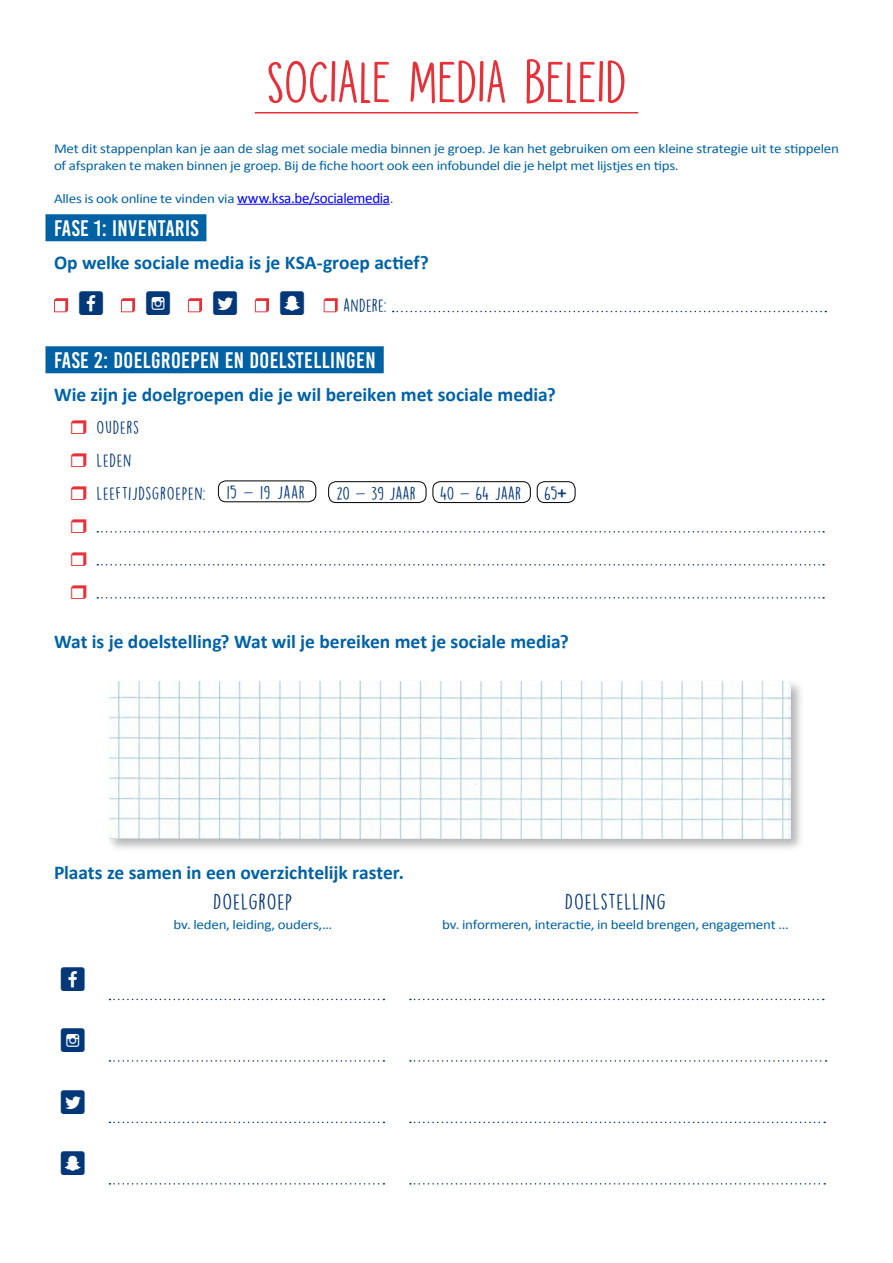
<style>
.page{position:relative;width:893px;height:1263px;background:#fff}
.page>*{position:absolute;margin:0;border:0;box-sizing:border-box;transform-origin:0 0}
.t1{font:54px "DK Moonlight Serenade";letter-spacing:.02em;color:#e53139}
.t2{font:34.5px/61.5px "Social Shapes";color:#033878;text-align:justify}
.t3{font:22.5px "Bebas Kai";letter-spacing:.02em;color:#fff}
.t4{font:20.25px "DK Lemon Yellow Sun";letter-spacing:.015em;color:#033878;scale:1.11 1}
.t5{font:700 19.5px "Calibri";letter-spacing:-.005em;color:#0062a5}
.t6{font:16.2px/33px "DK Lemon Yellow Sun";letter-spacing:.015em;color:#033878;scale:1.11 1}
.t7{font:13.5px/16.5px "Calibri";letter-spacing:-.02em;color:#0062a5;scale:1.11 1}
.s1{font-size:15px;color:#00f}
.s2{font-family:"Bebas Kai";font-size:18.9px}
</style>
<div class="page">
<hr style="left:255px;top:112px;width:383px;height:2px;background:#e53139">
<hr style="left:237px;top:204px;width:153px;height:1px;background:#00f">
<div style="left:45px;top:214px;width:161px;height:27px;background:#0062a5"></div>
<div style="left:45px;top:346px;width:339px;height:27px;background:#0062a5"></div>
<svg style="left:54px;top:298px;width:14px;height:14px"></svg>
<svg style="left:121px;top:298px;width:14px;height:14px"></svg>
<svg style="left:188px;top:298px;width:14px;height:14px"></svg>
<svg style="left:255px;top:298px;width:14px;height:14px"></svg>
<svg style="left:324px;top:298px;width:14px;height:14px"></svg>
<svg style="left:393px;top:311px;width:433px;height:1px"></svg>
<div style="left:218px;top:481px;width:98px;height:21px;border:1px solid #000;border-radius:8px"></div>
<div style="left:328px;top:481px;width:98px;height:22px;border:1px solid #000;border-radius:8px"></div>
<div style="left:433px;top:481px;width:97px;height:22px;border:1px solid #000;border-radius:8px"></div>
<div style="left:537px;top:481px;width:38px;height:22px;border:1px solid #000;border-radius:7px"></div>
<svg style="left:97px;top:531px;width:727px;height:2px"></svg>
<svg style="left:97px;top:564px;width:727px;height:2px"></svg>
<svg style="left:97px;top:597px;width:727px;height:2px"></svg>
<div style="left:105px;top:678px;width:699px;height:175px;background:#000;opacity:.3"></div>
<img style="left:108px;top:681px;width:682px;height:157px">
<svg style="left:109px;top:999px;width:275px;height:1px"></svg>
<svg style="left:410px;top:999px;width:414px;height:1px"></svg>
<svg style="left:109px;top:1060px;width:275px;height:2px"></svg>
<svg style="left:410px;top:1060px;width:417px;height:2px"></svg>
<svg style="left:109px;top:1121px;width:275px;height:2px"></svg>
<svg style="left:410px;top:1121px;width:415px;height:2px"></svg>
<svg style="left:109px;top:1183px;width:275px;height:1px"></svg>
<svg style="left:410px;top:1183px;width:415px;height:1px"></svg>
<h1 class="t1" style="left:267px;top:49px;width:361px">SOCIALE MEDIA BELEID</h1>
<p class="t7" style="left:54px;top:140px;width:709px">Met dit stappenplan kan je aan de slag met sociale media binnen je groep. Je kan het gebruiken om een kleine strategie uit te stippelen of afspraken te maken binnen je groep. Bij de fiche hoort ook een infobundel die je helpt met lijstjes en tips.</p>
<p class="t7" style="left:54px;top:190px;width:307px">Alles is ook online te vinden via <span class="s1">www.ksa.be/socialemedia</span>.</p>
<h3 class="t3" style="left:54px;top:216px;width:146px">FASE 1: INVENTARIS</h3>
<h3 class="t5" style="left:54px;top:250px;width:376px">Op welke sociale media is je KSA-groep actief?</h3>
<h2 class="t2" style="left:78px;top:273px;width:228px">M P N W</h2>
<p class="t6" style="left:343px;top:289px;width:41px">ANDERE:</p>
<h3 class="t3" style="left:54px;top:348px;width:323px">FASE 2: DOELGROEPEN EN DOELSTELLINGEN</h3>
<h3 class="t5" style="left:54px;top:382px;width:503px">Wie zijn je doelgroepen die je wil bereiken met sociale media?</h3>
<p class="t6" style="left:97px;top:410px;width:100px">OUDERS<br>LEDEN<br>LEEFTIJDSGROEPEN:</p>
<p class="t6" style="left:227px;top:476px;width:72px">15 - 19 JAAR</p>
<p class="t6" style="left:336px;top:476px;width:73px">20 - 39 JAAR</p>
<p class="t6" style="left:440px;top:476px;width:75px">40 - 64 JAAR</p>
<p class="t6" style="left:544px;top:477px;width:22px">65<span class="s2">+</span></p>
<h3 class="t5" style="left:54px;top:629px;width:516px">Wat is je doelstelling? Wat wil je bereiken met je sociale media?</h3>
<h3 class="t5" style="left:54px;top:860px;width:351px">Plaats ze samen in een overzichtelijk raster.</h3>
<h3 class="t4" style="left:213px;top:889px;width:73px">DOELGROEP</h3>
<p class="t7" style="left:173px;top:916px;width:145px">bv. leden, leiding, ouders,...</p>
<h2 class="t2" style="left:60px;top:948px;width:27px">M P N W</h2>
<h3 class="t4" style="left:565px;top:889px;width:93px">DOELSTELLING</h3>
<p class="t7" style="left:442px;top:916px;width:314px">bv. informeren, interactie, in beeld brengen, engagement …</p>
</div>
